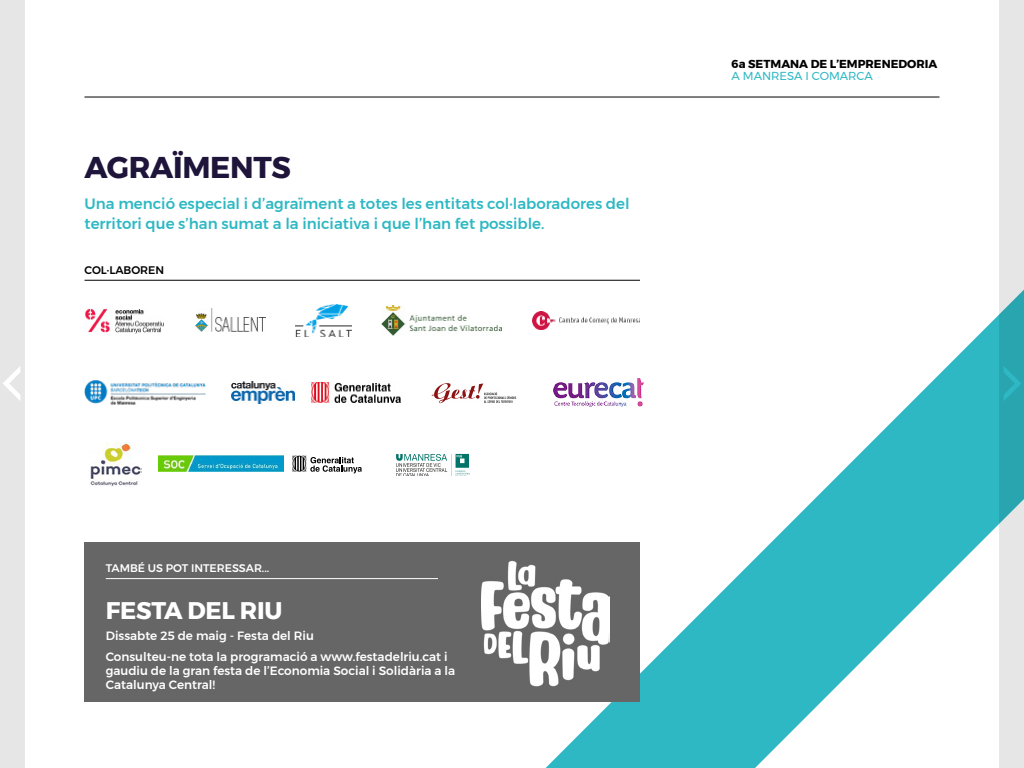
<style>
.page{position:relative;width:1024px;height:768px;background:#fff}
.page>*{position:absolute;margin:0;border:0;box-sizing:border-box;transform-origin:0 0}
.t1{font:700 30px "Montserrat";letter-spacing:-.01em;color:#1f143a}
.t2{font:700 24px "Montserrat";letter-spacing:-.01em;color:#fff}
.t3{font:500 15px/20px "Montserrat";color:#2eb8c3}
.t4{font:500 12px/21px "Montserrat";color:#fff}
.t5{font:700 11.5px "Montserrat";color:#000}
.t6{font:11.5px "Montserrat";color:#2eb8c3}
.t7{font:500 11px "Montserrat";color:#fff}
.t8{font:500 11px "Montserrat";color:#000}
</style>
<div class="page">
<svg style="left:546px;top:314px;width:453px;height:454px"></svg>
<div style="left:85px;top:543px;width:555px;height:159px;background:#666"></div>
<hr style="left:85px;top:280px;width:555px;height:1px;background:#000">
<div style="left:0;top:0;width:25px;height:768px;background:#e6e6e6"></div>
<svg style="left:999px;top:0;width:25px;height:768px;background:#b2d4d7"></svg>
<img style="left:431px;top:383px;width:86px;height:21px">
<img style="left:89px;top:442px;width:53px;height:45px">
<img style="left:85px;top:307px;width:79px;height:26px">
<hr style="left:106px;top:578px;width:332px;height:1px;background:#fff">
<img style="left:85px;top:380px;width:120px;height:25px">
<img style="left:396px;top:453px;width:74px;height:22px">
<hr style="left:85px;top:97px;width:854px;height:1px;background:#000">
<img style="left:481px;top:560px;width:129px;height:127px">
<img style="left:196px;top:308px;width:69px;height:24px">
<img style="left:296px;top:304px;width:55px;height:33px">
<img style="left:532px;top:311px;width:108px;height:18px">
<img style="left:309px;top:382px;width:92px;height:21px">
<img style="left:232px;top:381px;width:63px;height:23px">
<img style="left:553px;top:379px;width:90px;height:28px">
<img style="left:158px;top:455px;width:126px;height:17px">
<svg style="left:292px;top:455px;width:70px;height:18px"></svg>
<img style="left:382px;top:305px;width:119px;height:31px">
<h1 class="t1" style="left:85px;top:143px;width:208px">AGRAÏMENTS</h1>
<p class="t3" style="left:85px;top:194px;width:547px">Una menció especial i d’agraïment a totes les entitats col·laboradores del territori que s’han sumat a la iniciativa i que l’han fet possible.</p>
<p class="t8" style="left:85px;top:261px;width:81px">COL·LABOREN</p>
<p class="t5" style="left:731px;top:55px;width:208px">6a SETMANA DE L’EMPRENEDORIA</p>
<p class="t6" style="left:731px;top:67px;width:143px">A MANRESA I COMARCA</p>
<p class="t7" style="left:106px;top:559px;width:165px">TAMBÉ US POT INTERESSAR...</p>
<h2 class="t2" style="left:106px;top:591px;width:178px">FESTA DEL RIU</h2>
<p class="t4" style="left:106px;top:625px;width:343px">Dissabte 25 de maig - Festa del Riu<br>Consulteu-ne tota la programació a www.festadelriu.cat i</p>
<p class="t4" style="left:106px;top:663px;width:351px;line-height:14px">gaudiu de la gran festa de l’Economia Social i Solidària a la<br>Catalunya Central!</p>
</div>
